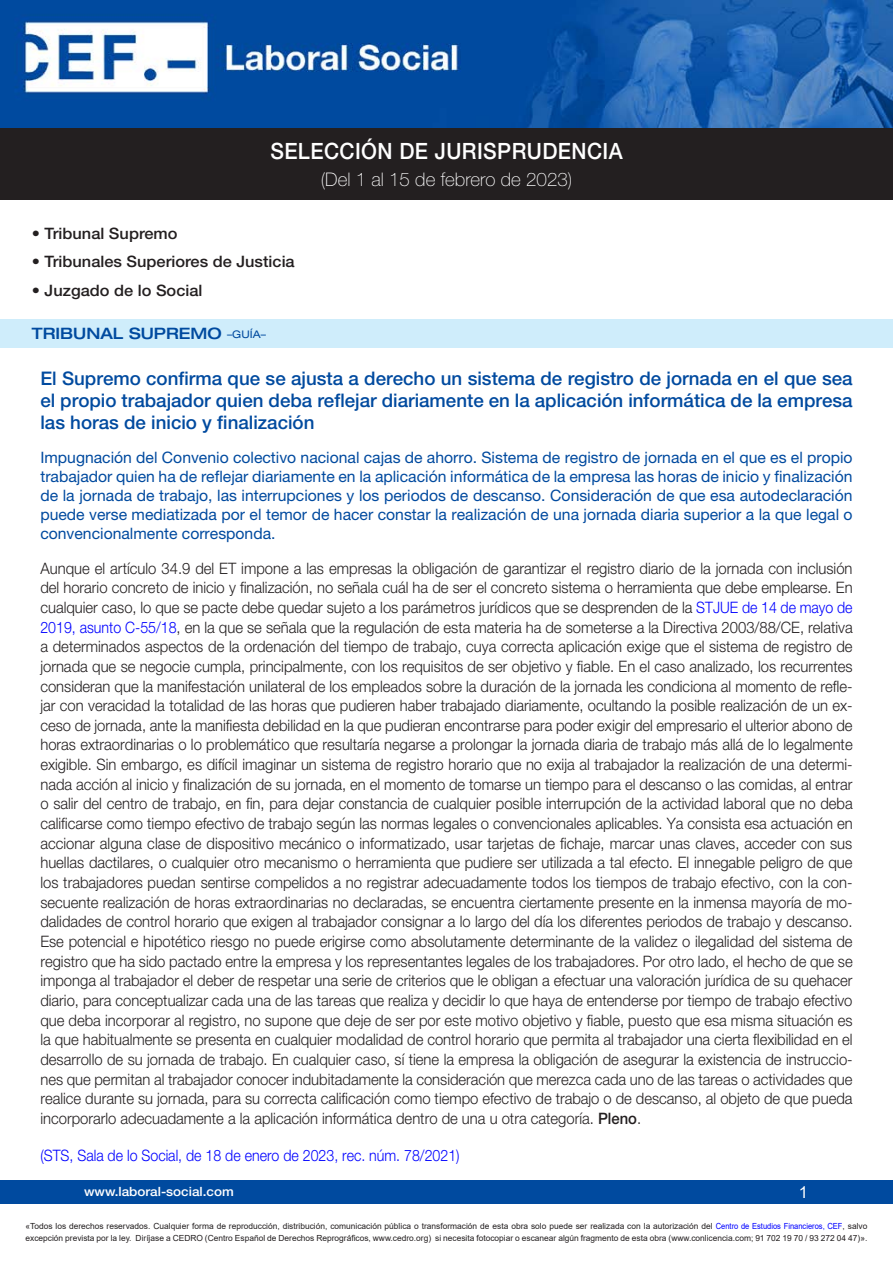
<style>
.page{position:relative;width:893px;height:1263px;background:#fff}
.page>*{position:absolute;margin:0;border:0;box-sizing:border-box;transform-origin:0 0}
.t1{font:500 22.5px "Helvetica Neue LT Std";letter-spacing:.02em;color:#fff;scale:.93 1}
.Cabecera_nuevo{font:500 18.75px/22px "Helvetica Neue LT Std";color:#004a9f;text-align:justify}
.t2{font:100 18.75px "Helvetica Neue LT Std";color:#fff}
.t3{font:16.5px "Arial";color:#fff}
.Contenido_nuevo{font:300 15.75px/19.6px "Helvetica Neue LT Std";color:#231f20;text-align:justify;scale:.94 1}
.Subcabecera{font:15.75px/19px "Helvetica Neue LT Std";color:#004a9f;text-align:justify}
.Tribunales_TOP{font:500 15.75px "Helvetica Neue LT Std";color:#231f20;scale:1.04 1}
.Contenido_nuevo-2{font:300 15.75px "Helvetica Neue LT Std";color:#00f;scale:.9 1}
.Tribunales{font:500 expanded 15.75px "Helvetica Neue LT Std";color:#004a9f}
.t4{font:500 12.75px "Helvetica Neue LT Std";color:#fff;scale:1.06 1}
.t5{font:8.4px/12px "Arial";color:#231f20}
.s1{font-weight:400;font-size:10.5px}
.s2{color:#00f}
.s3{font-weight:500}
</style>
<div class="page">
<div style="left:0;top:1180px;width:893px;height:23px;background:#004a9f"></div>
<img style="left:0;top:0;width:893px;height:128px">
<div style="left:0;top:128px;width:893px;height:72px;background:#231f20"></div>
<div style="left:0;top:319px;width:893px;height:28px;background:#cfedfb"></div>
<h1 class="t1" style="left:270px;top:137px;width:380px">SELECCIÓN DE JURISPRUDENCIA</h1>
<p class="t2" style="left:321px;top:168px;width:253px">(Del 1 al 15 de febrero de 2023)</p>
<p class="Tribunales_TOP" style="left:32px;top:224px;width:142px">• Tribunal Supremo</p>
<p class="Tribunales_TOP" style="left:32px;top:252px;width:254px">• Tribunales Superiores de Justicia</p>
<p class="Tribunales_TOP" style="left:32px;top:281px;width:165px">• Juzgado de lo Social</p>
<p class="Tribunales" style="left:32px;top:324px;width:236px">TRIBUNAL SUPREMO <span class="s1">–GUÍA–</span></p>
<p class="Cabecera_nuevo" style="left:40px;top:367px;width:814px">El Supremo confirma que se ajusta a derecho un sistema de registro de jornada en el que sea el propio trabajador quien deba reflejar diariamente en la aplicación informática de la empresa las horas de inicio y finalización</p>
<p class="Subcabecera" style="left:40px;top:447px;width:814px">Impugnación del Convenio colectivo nacional cajas de ahorro. Sistema de registro de jornada en el que es el propio trabajador quien ha de reflejar diariamente en la aplicación informática de la empresa las horas de inicio y finalización de la jornada de trabajo, las interrupciones y los periodos de descanso. Consideración de que esa autodeclaración puede verse mediatizada por el temor de hacer constar la realización de una jornada diaria superior a la que legal o convencionalmente corresponda.</p>
<p class="Contenido_nuevo" style="left:40px;top:558px;width:866px">Aunque el artículo 34.9 del ET impone a las empresas la obligación de garantizar el registro diario de la jornada con inclusión del horario concreto de inicio y finalización, no señala cuál ha de ser el concreto sistema o herramienta que debe emplearse. En cualquier caso, lo que se pacte debe quedar sujeto a los parámetros jurídicos que se desprenden de la <span class="s2">STJUE de 14 de mayo de 2019, asunto C-55/18</span>, en la que se señala que la regulación de esta materia ha de someterse a la Directiva 2003/88/CE, relativa a determinados aspectos de la ordenación del tiempo de trabajo, cuya correcta aplicación exige que el sistema de registro de jornada que se negocie cumpla, principalmente, con los requisitos de ser objetivo y fiable. En el caso analizado, los recurrentes consideran que la manifestación unilateral de los empleados sobre la duración de la jornada les condiciona al momento de refle&shy;jar con veracidad la totalidad de las horas que pudieren haber trabajado diariamente, ocultando la posible realización de un ex&shy;ceso de jornada, ante la manifiesta debilidad en la que pudieran encontrarse para poder exigir del empresario el ulterior abono de horas extraordinarias o lo problemático que resultaría negarse a prolongar la jornada diaria de trabajo más allá de lo legalmente exigible. Sin embargo, es difícil imaginar un sistema de registro horario que no exija al trabajador la realización de una determi&shy;nada acción al inicio y finalización de su jornada, en el momento de tomarse un tiempo para el descanso o las comidas, al entrar o salir del centro de trabajo, en fin, para dejar constancia de cualquier posible interrupción de la actividad laboral que no deba calificarse como tiempo efectivo de trabajo según las normas legales o convencionales aplicables. Ya consista esa actuación en accionar alguna clase de dispositivo mecánico o informatizado, usar tarjetas de fichaje, marcar unas claves, acceder con sus huellas dactilares, o cualquier otro mecanismo o herramienta que pudiere ser utilizada a tal efecto. El innegable peligro de que los trabajadores puedan sentirse compelidos a no registrar adecuadamente todos los tiempos de trabajo efectivo, con la con&shy;secuente realización de horas extraordinarias no declaradas, se encuentra ciertamente presente en la inmensa mayoría de mo&shy;dalidades de control horario que exigen al trabajador consignar a lo largo del día los diferentes periodos de trabajo y descanso.<br>Ese potencial e hipotético riesgo no puede erigirse como absolutamente determinante de la validez o ilegalidad del sistema de registro que ha sido pactado entre la empresa y los representantes legales de los trabajadores. Por otro lado, el hecho de que se imponga al trabajador el deber de respetar una serie de criterios que le obligan a efectuar una valoración jurídica de su quehacer diario, para conceptualizar cada una de las tareas que realiza y decidir lo que haya de entenderse por tiempo de trabajo efectivo que deba incorporar al registro, no supone que deje de ser por este motivo objetivo y fiable, puesto que esa misma situación es la que habitualmente se presenta en cualquier modalidad de control horario que permita al trabajador una cierta flexibilidad en el desarrollo de su jornada de trabajo. En cualquier caso, sí tiene la empresa la obligación de asegurar la existencia de instruccio&shy;nes que permitan al trabajador conocer indubitadamente la consideración que merezca cada uno de las tareas o actividades que realice durante su jornada, para su correcta calificación como tiempo efectivo de trabajo o de descanso, al objeto de que pueda incorporarlo adecuadamente a la aplicación informática dentro de una u otra categoría. <span class="s3">Pleno</span>.</p>
<p class="Contenido_nuevo-2" style="left:40px;top:1145px;width:467px">(STS, Sala de lo Social, de 18 de enero de 2023, rec. núm. 78/2021)</p>
<p class="t4" style="left:84px;top:1184px;width:143px">www.laboral-social.com</p>
<p class="t3" style="left:799px;top:1180px;width:11px">1</p>
<p class="t5" style="left:26px;top:1220px;width:843px">«Todos los derechos reservados. Cualquier forma de reproducción, distribución, comunicación pública o transformación de esta obra solo puede ser realizada con la autorización del <span class="s2">Centro de Estudios Financieros, CEF</span>, salvo excepción prevista por la ley. Diríjase a CEDRO (Centro Español de Derechos Reprográficos, www.cedro.org) si necesita fotocopiar o escanear algún fragmento de esta obra (www.conlicencia.com; 91 702 19 70 / 93 272 04 47)».</p>
</div>
